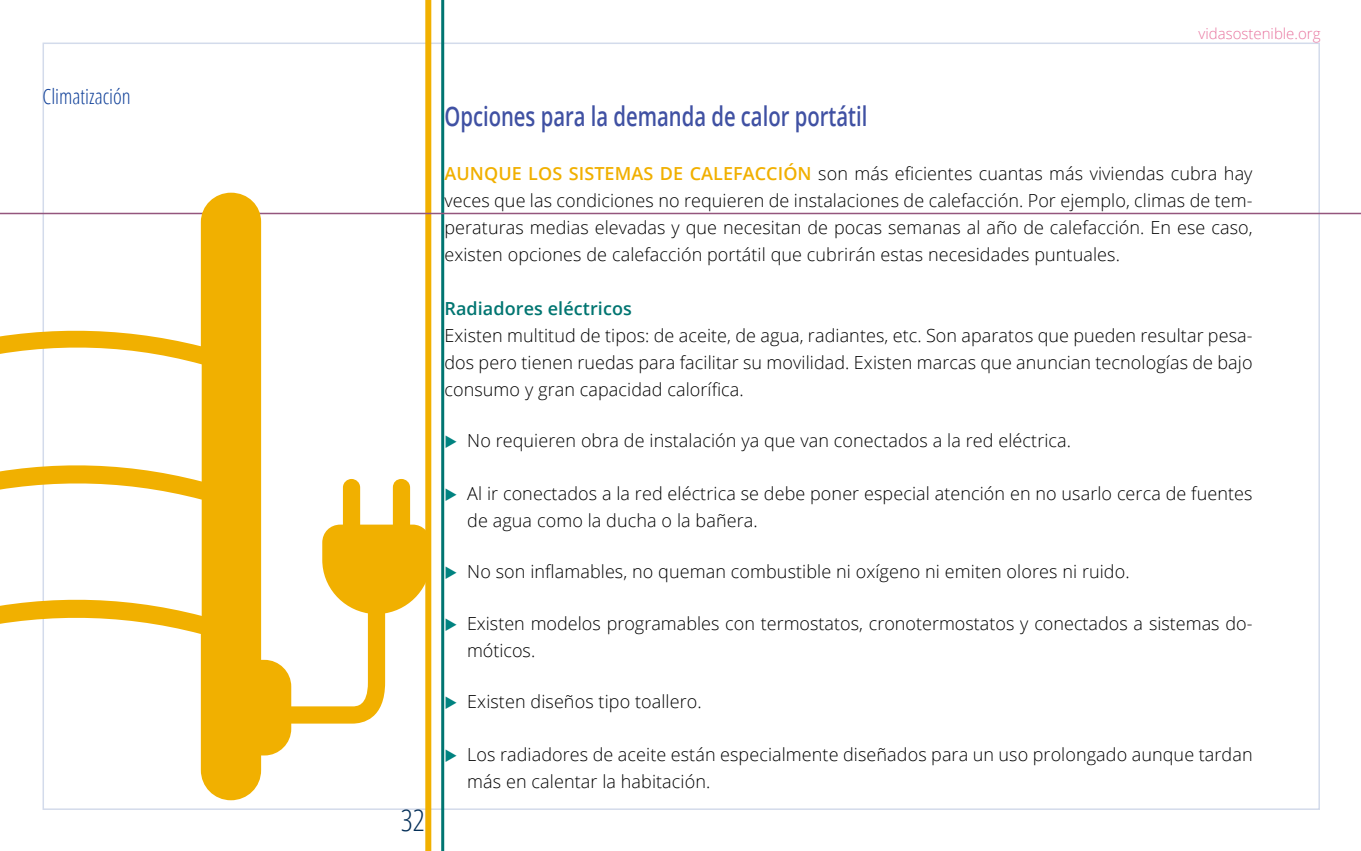
<style>
.page{position:relative;width:1361px;height:851px;background:#fff}
.page>*{position:absolute;margin:0;border:0;box-sizing:border-box;transform-origin:0 0}
.t1{font:300 condensed 30px "Open Sans";color:#042f58}
.t2{font:600 27px "Open Sans";color:#4051a3;scale:.75 1}
.t3{font:300 condensed 21px "Open Sans";color:#114199}
.t4{font:300 18px/27px "Open Sans";letter-spacing:.005em;color:#000}
.t5{font:600 18px "Open Sans";letter-spacing:.005em;color:#007571}
.t6{font:300 15px "Open Sans";color:#e8759f}
.s1{font-weight:600;color:#f1b000}
.s2{color:#008380}
</style>
<div class="page">
<div style="left:425px;top:0;width:6px;height:850px;background:#f1b000"></div>
<hr style="left:441px;top:0;width:3px;height:850px;background:#007571">
<hr style="left:0;top:213px;width:1361px;height:1px;background:#94567d">
<svg style="left:0;top:193px;width:431px;height:607px"></svg>
<p class="t3" style="left:43px;top:82px;width:90px">Climatización</p>
<p class="t6" style="left:1198px;top:24px;width:124px">vidasostenible.org</p>
<h1 class="t1" style="left:401px;top:800px;width:25px">32</h1>
<h2 class="t2" style="left:444px;top:98px;width:565px">Opciones para la demanda de calor portátil</h2>
<p class="t4" style="left:444px;top:159px;width:809px;text-align:justify"><span class="s1">AUNQUE LOS SISTEMAS DE CALEFACCIÓN</span> son más eficientes cuantas más viviendas cubra hay veces que las condiciones no requieren de instalaciones de calefacción. Por ejemplo, climas de tem&shy;peraturas medias elevadas y que necesitan de pocas semanas al año de calefacción. En ese caso, existen opciones de calefacción portátil que cubrirán estas necesidades puntuales.</p>
<p class="t5" style="left:444px;top:296px;width:189px">Radiadores eléctricos</p>
<p class="t4" style="left:444px;top:321px;width:809px;text-align:justify">Existen multitud de tipos: de aceite, de agua, radiantes, etc. Son aparatos que pueden resultar pesa&shy;dos pero tienen ruedas para facilitar su movilidad. Existen marcas que anuncian tecnologías de bajo consumo y gran capacidad calorífica.</p>
<p class="t4" style="left:444px;top:426px;width:628px"><span class="s2">◆</span> No requieren obra de instalación ya que van conectados a la red eléctrica.</p>
<p class="t4" style="left:467px;top:479px;width:787px;text-indent:-23px"><span class="s2">◆</span> Al ir conectados a la red eléctrica se debe poner especial atención en no usarlo cerca de fuentes de agua como la ducha o la bañera.</p>
<p class="t4" style="left:444px;top:557px;width:687px"><span class="s2">◆</span> No son inflamables, no queman combustible ni oxígeno ni emiten olores ni ruido.</p>
<p class="t4" style="left:467px;top:609px;width:787px;text-indent:-23px"><span class="s2">◆</span> Existen modelos programables con termostatos, cronotermostatos y conectados a sistemas do&shy;móticos.</p>
<p class="t4" style="left:444px;top:687px;width:259px"><span class="s2">◆</span> Existen diseños tipo toallero.</p>
<p class="t4" style="left:467px;top:740px;width:787px;text-indent:-23px"><span class="s2">◆</span> Los radiadores de aceite están especialmente diseñados para un uso prolongado aunque tardan más en calentar la habitación.</p>
</div>
